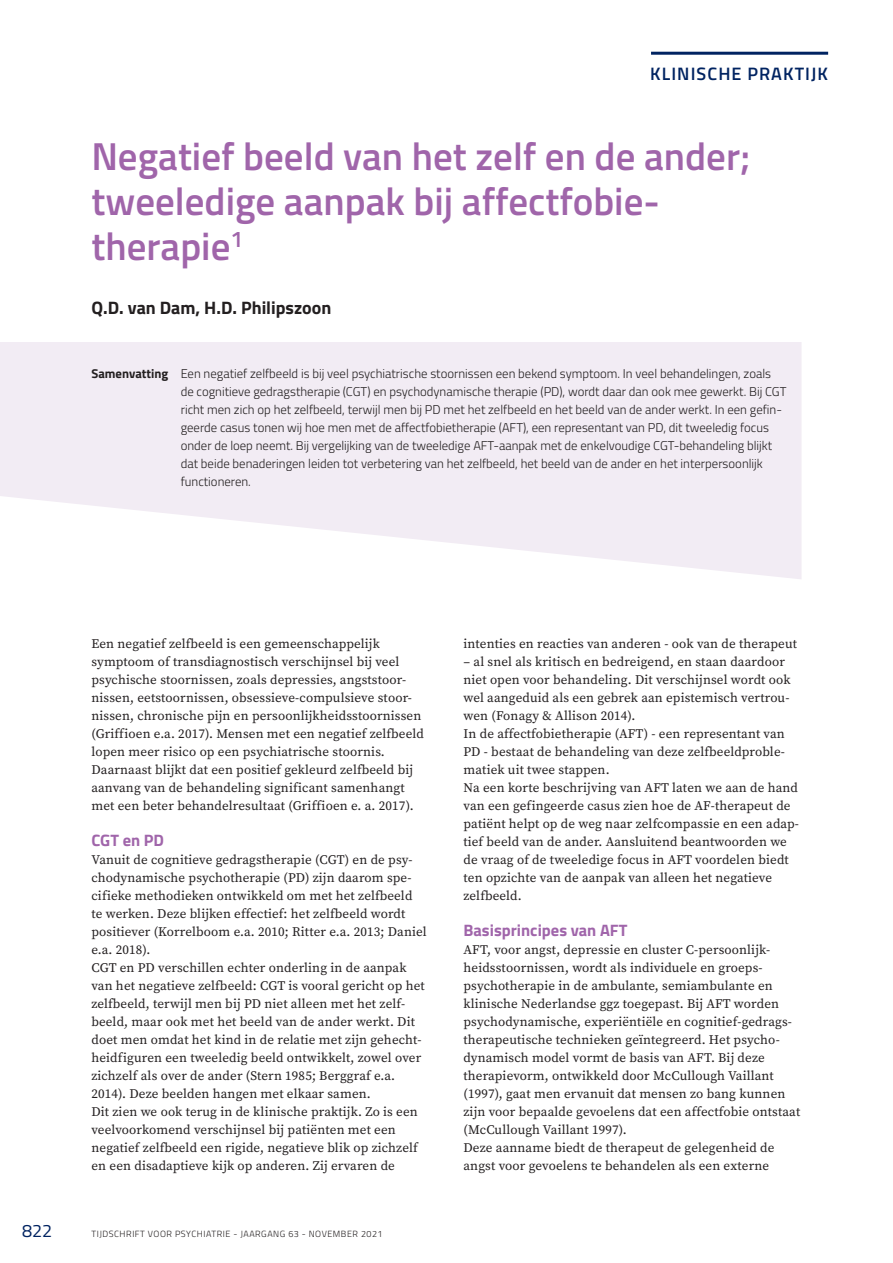
<style>
.page{position:relative;width:893px;height:1263px;background:#fff}
.page>*{position:absolute;margin:0;border:0;box-sizing:border-box;transform-origin:0 0}
.tvp_title_nld{font:600 39px/45px "Titillium Web";color:#a065aa}
.tvp_authors_nld{font:700 18px "Titillium Web";color:#231f20}
.tvp_section{font:600 18px "Titillium Web";letter-spacing:.06em;color:#002361}
.t1{font:18px "Titillium Web";color:#002361}
.k2{font:700 16.5px "Titillium Web";color:#a065aa}
.standaard{font:13.2px/18px "Source Serif Variable";letter-spacing:.01em;color:#231f20}
.tvp_summary_nld{font:300 12.75px/18px "Titillium Web";color:#231f20}
.t2{font:300 9px "Titillium Web";letter-spacing:.06em;color:#231f20}
.s1{font-weight:700}
</style>
<div class="page">
<svg style="left:0;top:342px;width:801px;height:237px;fill:#f2ecf4"></svg>
<hr style="left:651px;top:52px;width:177px;height:3px;background:#002361">
<p class="tvp_section" style="left:650px;top:60px;width:179px">KLINISCHE PRAKTIJK</p>
<p class="tvp_title_nld" style="left:91px;top:132px;width:661px">Negatief beeld van het zelf en de ander; tweeledige aanpak bij affectfobie&shy;therapie<sup>1</sup></p>
<p class="tvp_authors_nld" style="left:91px;top:294px;width:241px">Q.D. van Dam, H.D. Philipszoon</p>
<p class="tvp_summary_nld" style="left:181px;top:364px;width:607px;text-indent:-89px"><span class="s1">Samenvatting</span> Een negatief zelfbeeld is bij veel psychiatrische stoornissen een bekend symptoom. In veel behandelingen, zoals de cognitieve gedragstherapie (CGT) en psychodynamische therapie (PD), wordt daar dan ook mee gewerkt. Bij CGT richt men zich op het zelfbeeld, terwijl men bij PD met het zelfbeeld en het beeld van de ander werkt. In een gefin&shy;geerde casus tonen wij hoe men met de affectfobietherapie (AFT), een representant van PD, dit tweeledig focus onder de loep neemt. Bij vergelijking van de tweeledige AFT-aanpak met de enkelvoudige CGT-behandeling blijkt dat beide benaderingen leiden tot verbetering van het zelfbeeld, het beeld van de ander en het interpersoonlijk functioneren.</p>
<p class="standaard" style="left:91px;top:635px;width:334px">Een negatief zelfbeeld is een gemeenschappelijk symptoom of transdiagnostisch verschijnsel bij veel psychische stoornissen, zoals depressies, angststoor&shy;nissen, eetstoornissen, obsessieve-compulsieve stoor&shy;nissen, chronische pijn en persoonlijkheidsstoornissen (Griffioen e.a. 2017). Mensen met een negatief zelfbeeld lopen meer risico op een psychiatrische stoornis.<br>Daarnaast blijkt dat een positief gekleurd zelfbeeld bij aanvang van de behandeling significant samenhangt met een beter behandelresultaat (Griffioen e. a. 2017).</p>
<p class="k2" style="left:91px;top:828px;width:74px">CGT en PD</p>
<p class="standaard" style="left:91px;top:851px;width:337px">Vanuit de cognitieve gedragstherapie (CGT) en de psy&shy;chodynamische psychotherapie (PD) zijn daarom spe&shy;cifieke methodieken ontwikkeld om met het zelfbeeld te werken. Deze blijken effectief: het zelfbeeld wordt positiever (Korrelboom e.a. 2010; Ritter e.a. 2013; Daniel e.a. 2018).</p>
<p class="standaard" style="left:91px;top:959px;width:335px">CGT en PD verschillen echter onderling in de aanpak van het negatieve zelfbeeld: CGT is vooral gericht op het zelfbeeld, terwijl men bij PD niet alleen met het zelf&shy;beeld, maar ook met het beeld van de ander werkt. Dit doet men omdat het kind in de relatie met zijn gehecht&shy;heidfiguren een tweeledig beeld ontwikkelt, zowel over zichzelf als over de ander (Stern 1985; Berggraf e.a.<br>2014). Deze beelden hangen met elkaar samen.</p>
<p class="standaard" style="left:91px;top:1103px;width:328px">Dit zien we ook terug in de klinische praktijk. Zo is een veelvoorkomend verschijnsel bij patiënten met een negatief zelfbeeld een rigide, negatieve blik op zichzelf en een disadaptieve kijk op anderen. Zij ervaren de</p>
<h2 class="t1" style="left:22px;top:1218px;width:32px">822</h2>
<p class="t2" style="left:91px;top:1228px;width:293px">TIJDSCHRIFT VOOR PSYCHIATRIE - JAARGANG 63 - NOVEMBER 2021</p>
<p class="standaard" style="left:463px;top:635px;width:335px">intenties en reacties van anderen - ook van de therapeut</p>
<p class="standaard" style="left:463px;top:653px;width:329px">– al snel als kritisch en bedreigend, en staan daardoor niet open voor behandeling. Dit verschijnsel wordt ook wel aangeduid als een gebrek aan epistemisch vertrou&shy;wen (Fonagy &amp; Allison 2014).</p>
<p class="standaard" style="left:463px;top:725px;width:323px;text-align:justify">In de affectfobietherapie (AFT) - een representant van PD - bestaat de behandeling van deze zelfbeeldproble&shy;matiek uit twee stappen.</p>
<p class="standaard" style="left:463px;top:779px;width:337px">Na een korte beschrijving van AFT laten we aan de hand van een gefingeerde casus zien hoe de AF-therapeut de patiënt helpt op de weg naar zelfcompassie en een adap&shy;tief beeld van de ander. Aansluitend beantwoorden we de vraag of de tweeledige focus in AFT voordelen biedt ten opzichte van de aanpak van alleen het negatieve zelfbeeld.</p>
<p class="k2" style="left:463px;top:918px;width:165px">Basisprincipes van AFT</p>
<p class="standaard" style="left:463px;top:941px;width:338px">AFT, voor angst, depressie en cluster C-persoonlijk&shy;heidsstoornissen, wordt als individuele en groeps&shy;psychotherapie in de ambulante, semiambulante en klinische Nederlandse ggz toegepast. Bij AFT worden psychodynamische, experiëntiële en cognitief-gedrags&shy;therapeutische technieken geïntegreerd. Het psycho&shy;dynamisch model vormt de basis van AFT. Bij deze therapievorm, ontwikkeld door McCullough Vaillant (1997), gaat men ervanuit dat mensen zo bang kunnen zijn voor bepaalde gevoelens dat een affectfobie ontstaat (McCullough Vaillant 1997).</p>
<p class="standaard" style="left:463px;top:1139px;width:313px">Deze aanname biedt de therapeut de gelegenheid de angst voor gevoelens te behandelen als een externe</p>
</div>
